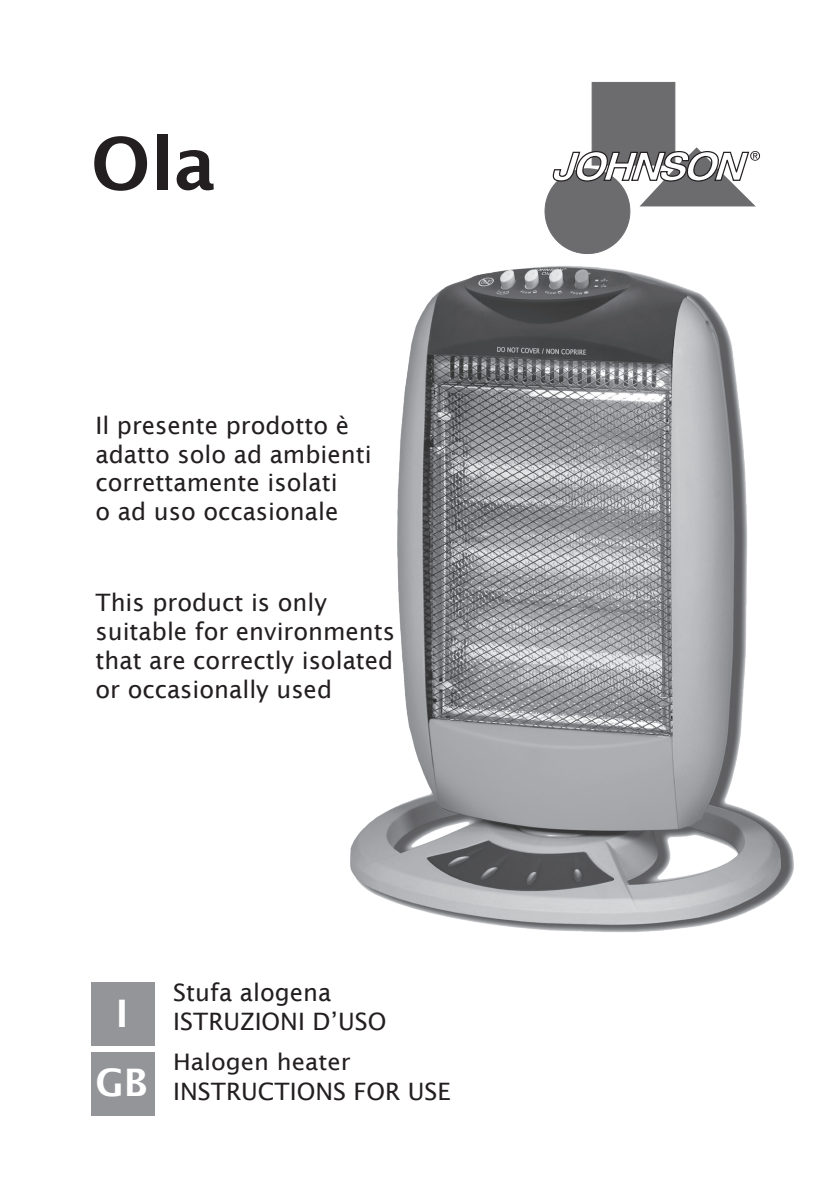
<style>
.page{position:relative;width:840px;height:1190px;background:#fff}
.page>*{position:absolute;margin:0;border:0;box-sizing:border-box;transform-origin:0 0}
.t1{font:600 72px "Lucida Sans";color:#231f20}
.t2{font:600 38px/68.4px "Lucida Sans";color:#fff;text-align:center}
.t3{font:24px/28.8px "Lucida Sans";color:#231f20}
.t4{font:22.8px "Lucida Sans";color:#231f20;scale:1.05 1}
</style>
<div class="page">
<div style="left:91px;top:982px;width:64px;height:64px;background:#939598"></div>
<div style="left:91px;top:1052px;width:64px;height:64px;background:#939598"></div>
<div style="left:544px;top:169px;width:85px;height:85px;background:#6c6c6f;border-radius:50%"></div>
<div style="left:592px;top:82px;width:82px;height:83px;background:#6c6c6f"></div>
<svg style="left:551px;top:147px;width:208px;height:59px"></svg>
<img style="left:350px;top:250px;width:444px;height:682px">
<h1 class="t1" style="left:91px;top:123px;width:126px">Ola</h1>
<p class="t3" style="left:95px;top:411px;width:277px">Il presente prodotto è adatto solo ad ambienti correttamente isolati<br>o ad uso occasionale</p>
<p class="t3" style="left:95px;top:588px;width:301px">This product is only suitable for environments that are correctly isolated or occasionally used</p>
<h2 class="t2" style="left:95px;top:979px;width:54px">I<br>GB</h2>
<p class="t3" style="left:173px;top:978px;width:214px">Stufa alogena<br>ISTRUZIONI D’USO</p>
<p class="t4" style="left:173px;top:1049px;width:170px">Halogen heater</p>
<p class="t3" style="left:173px;top:1077px;width:278px">INSTRUCTIONS FOR USE</p>
</div>
